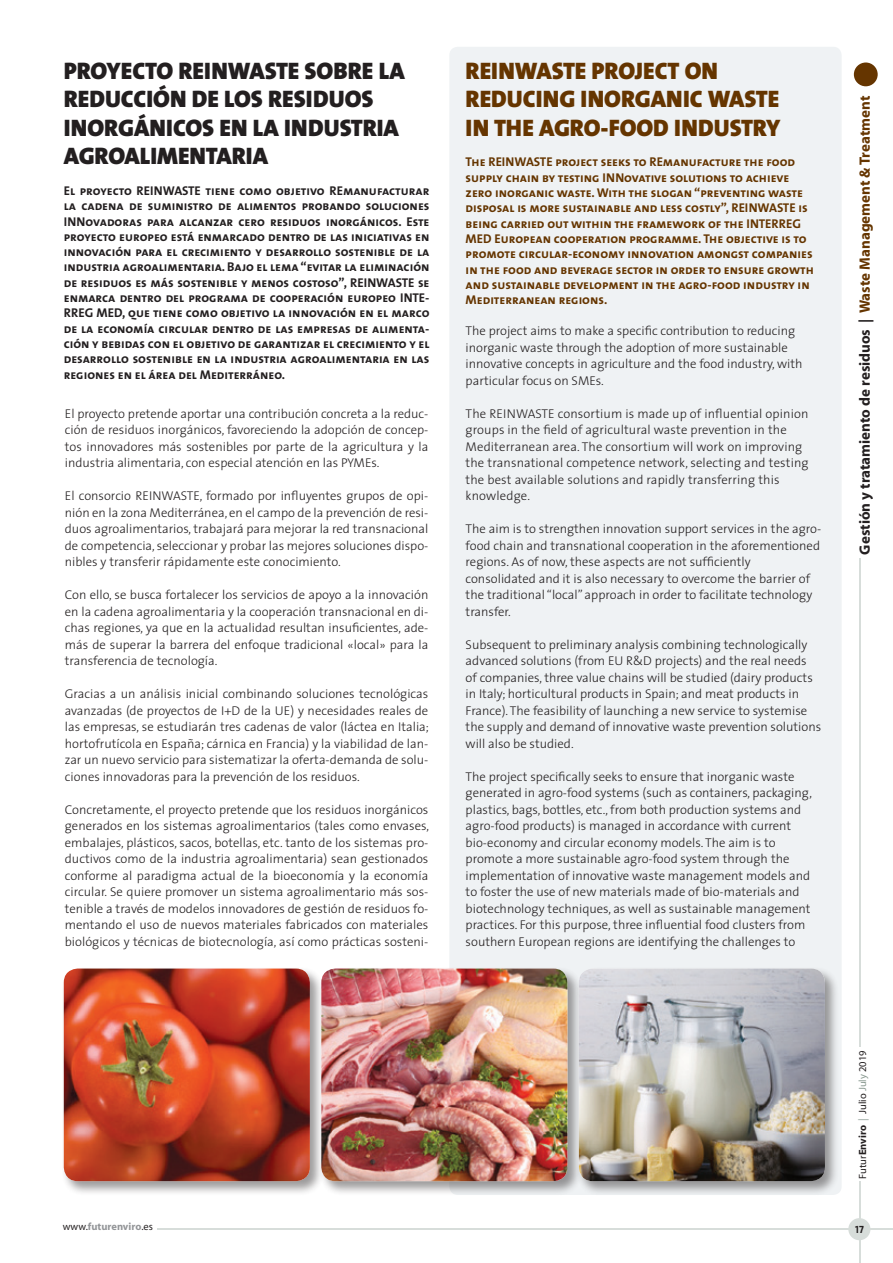
<style>
.page{position:relative;width:893px;height:1263px;background:#fff}
.page>*{position:absolute;margin:0;border:0;box-sizing:border-box;transform-origin:0 0}
.Titular_Grande{font:24px/28.5px "The Sans Black Caps";color:#231f20}
.Titular_Grande-2{font:24px/28.5px "The Sans Black Caps";color:#653500}
.t1{font:700 15px "Myriad";color:#231f20}
.Texto_ingles{font:300 12.75px/16.5px "The Sans";color:#231f20}
.Texto{font:300 12.75px/16.5px "The Sans";color:#231f20;text-align:justify}
.Titular_Grande-3{font:12.75px/15.3px "The Sans Bold Caps";color:#231f20;text-align:justify}
.Titular_Grande-4{font:12.75px/15.3px "The Sans Bold Caps";color:#653500}
.t2{font:10.5px "Myriad";color:#231f20}
.t3{font:700 10.5px "Myriad";color:#939598}
.t4{font:10.5px "The Sans Bold Caps";color:#231f20}
.s1{color:#653500}
.s2{font-weight:700}
.s3{color:#8b9b92}
.s4{font-weight:400;color:#231f20}
</style>
<div class="page">
<hr style="left:860px;top:558px;width:1px;height:489px;background:#d7ddda">
<div style="left:854px;top:63px;width:24px;height:23px;background:#653500;border-radius:50%"></div>
<hr style="left:157px;top:1228px;width:736px;height:2px;background:#d7ddda">
<hr style="left:859px;top:1181px;width:1px;height:82px;background:#d7ddda">
<div style="left:848px;top:1218px;width:22px;height:22px;background:#d7ddda;border-radius:50%"></div>
<div style="left:449px;top:47px;width:393px;height:1148px;background:#eff2f4;border-radius:9px"></div>
<div style="left:61px;top:966px;width:263px;height:229px;background:#231f20;opacity:.45"></div>
<img style="left:64px;top:968px;width:246px;height:213px">
<div style="left:319px;top:966px;width:263px;height:229px;background:#231f20;opacity:.45"></div>
<img style="left:321px;top:968px;width:246px;height:213px">
<div style="left:576px;top:966px;width:263px;height:229px;background:#231f20;opacity:.45"></div>
<img style="left:579px;top:968px;width:246px;height:213px">
<p class="Titular_Grande" style="left:64px;top:56px;width:342px">PROYECTO REINWASTE SOBRE LA<br>REDUCCIÓN DE LOS RESIDUOS<br>INORGÁNICOS EN LA INDUSTRIA<br>AGROALIMENTARIA</p>
<p class="Titular_Grande-3" style="left:64px;top:183px;width:367px">El proyecto REINWASTE tiene como objetivo REmanufacturar la cadena de suministro de alimentos probando soluciones INNovadoras para alcanzar cero residuos inorgánicos. Este proyecto europeo está enmarcado dentro de las iniciativas en innovación para el crecimiento y desarrollo sostenible de la industria agroalimentaria. Bajo el lema “evitar la eliminación de residuos es más sostenible y menos costoso”, REINWASTE se enmarca dentro del programa de cooperación europeo INTE-RREG MED, que tiene como objetivo la innovación en el marco de la economía circular dentro de las empresas de alimenta&shy;ción y bebidas con el objetivo de garantizar el crecimiento y el desarrollo sostenible en la industria agroalimentaria en las regiones en el área del Mediterráneo.</p>
<p class="Texto" style="left:65px;top:405px;width:365px">El proyecto pretende aportar una contribución concreta a la reduc&shy;ción de residuos inorgánicos, favoreciendo la adopción de concep&shy;tos innovadores más sostenibles por parte de la agricultura y la industria alimentaria, con especial atención en las PYMEs.</p>
<p class="Texto" style="left:65px;top:487px;width:365px">El consorcio REINWASTE, formado por influyentes grupos de opi&shy;nión en la zona Mediterránea, en el campo de la prevención de resi&shy;duos agroalimentarios, trabajará para mejorar la red transnacional de competencia, seleccionar y probar las mejores soluciones dispo&shy;nibles y transferir rápidamente este conocimiento.</p>
<p class="Texto" style="left:65px;top:586px;width:365px">Con ello, se busca fortalecer los servicios de apoyo a la innovación en la cadena agroalimentaria y la cooperación transnacional en di&shy;chas regiones, ya que en la actualidad resultan insuficientes, ade&shy;más de superar la barrera del enfoque tradicional «local» para la transferencia de tecnología.</p>
<p class="Texto" style="left:65px;top:685px;width:366px">Gracias a un análisis inicial combinando soluciones tecnológicas avanzadas (de proyectos de I+D de la UE) y necesidades reales de las empresas, se estudiarán tres cadenas de valor (láctea en Italia; hortofrutícola en España; cárnica en Francia) y la viabilidad de lan&shy;zar un nuevo servicio para sistematizar la oferta-demanda de solu&shy;ciones innovadoras para la prevención de los residuos.</p>
<p class="Texto" style="left:65px;top:801px;width:366px">Concretamente, el proyecto pretende que los residuos inorgánicos generados en los sistemas agroalimentarios (tales como envases, embalajes, plásticos, sacos, botellas, etc. tanto de los sistemas pro&shy;ductivos como de la industria agroalimentaria) sean gestionados conforme al paradigma actual de la bioeconomía y la economía circular. Se quiere promover un sistema agroalimentario más sos&shy;tenible a través de modelos innovadores de gestión de residuos fo&shy;mentando el uso de nuevos materiales fabricados con materiales biológicos y técnicas de biotecnología, así como prácticas sosteni-</p>
<p class="Titular_Grande-2" style="left:466px;top:56px;width:316px">REINWASTE PROJECT ON<br>REDUCING INORGANIC WASTE<br>IN THE AGRO-FOOD INDUSTRY</p>
<p class="Titular_Grande-4" style="left:466px;top:154px;width:350px">The REINWASTE project seeks to REmanufacture the food supply chain by testing INNovative solutions to achieve zero inorganic waste. With the slogan “preventing waste disposal is more sustainable and less costly”, REINWASTE is being carried out within the framework of the INTERREG MED European cooperation programme. The objective is to promote circular-economy innovation amongst companies in the food and beverage sector in order to ensure growth and sustainable development in the agro-food industry in Mediterranean regions.</p>
<p class="Texto_ingles" style="left:466px;top:322px;width:338px">The project aims to make a specific contribution to reducing inorganic waste through the adoption of more sustainable innovative concepts in agriculture and the food industry, with particular focus on SMEs.</p>
<p class="Texto_ingles" style="left:466px;top:405px;width:345px">The REINWASTE consortium is made up of influential opinion groups in the field of agricultural waste prevention in the Mediterranean area. The consortium will work on improving the transnational competence network, selecting and testing the best available solutions and rapidly transferring this knowledge.</p>
<p class="Texto_ingles" style="left:466px;top:520px;width:357px">The aim is to strengthen innovation support services in the agro&shy;food chain and transnational cooperation in the aforementioned regions. As of now, these aspects are not sufficiently consolidated and it is also necessary to overcome the barrier of the traditional “local” approach in order to facilitate technology transfer.</p>
<p class="Texto_ingles" style="left:466px;top:636px;width:357px">Subsequent to preliminary analysis combining technologically advanced solutions (from EU R&amp;D projects) and the real needs<br>of companies, three value chains will be studied (dairy products in Italy; horticultural products in Spain; and meat products in France). The feasibility of launching a new service to systemise the supply and demand of innovative waste prevention solutions will also be studied.</p>
<p class="Texto_ingles" style="left:466px;top:768px;width:348px">The project specifically seeks to ensure that inorganic waste generated in agro-food systems (such as containers, packaging, plastics, bags, bottles, etc., from both production systems and agro-food products) is managed in accordance with current bio-economy and circular economy models. The aim is to promote a more sustainable agro-food system through the implementation of innovative waste management models and to foster the use of new materials made of bio-materials and biotechnology techniques, as well as sustainable management practices. For this purpose, three influential food clusters from southern European regions are identifying the challenges to</p>
<p class="t1" style="left:857px;top:555px;width:460px;rotate:-90deg">Gestión y tratamiento de residuos | <span class="s1">Waste Management &amp; Treatment</span></p>
<p class="t2" style="left:857px;top:1178px;width:130px;rotate:-90deg">Futur<span class="s2">Enviro</span> <span class="s3">|</span> Julio <span class="s3">July</span> 2019</p>
<p class="t3" style="left:63px;top:1221px;width:92px"><span class="s4">www.</span>futurenviro<span class="s4">.es</span></p>
<p class="t4" style="left:855px;top:1220px;width:10px">17</p>
</div>
